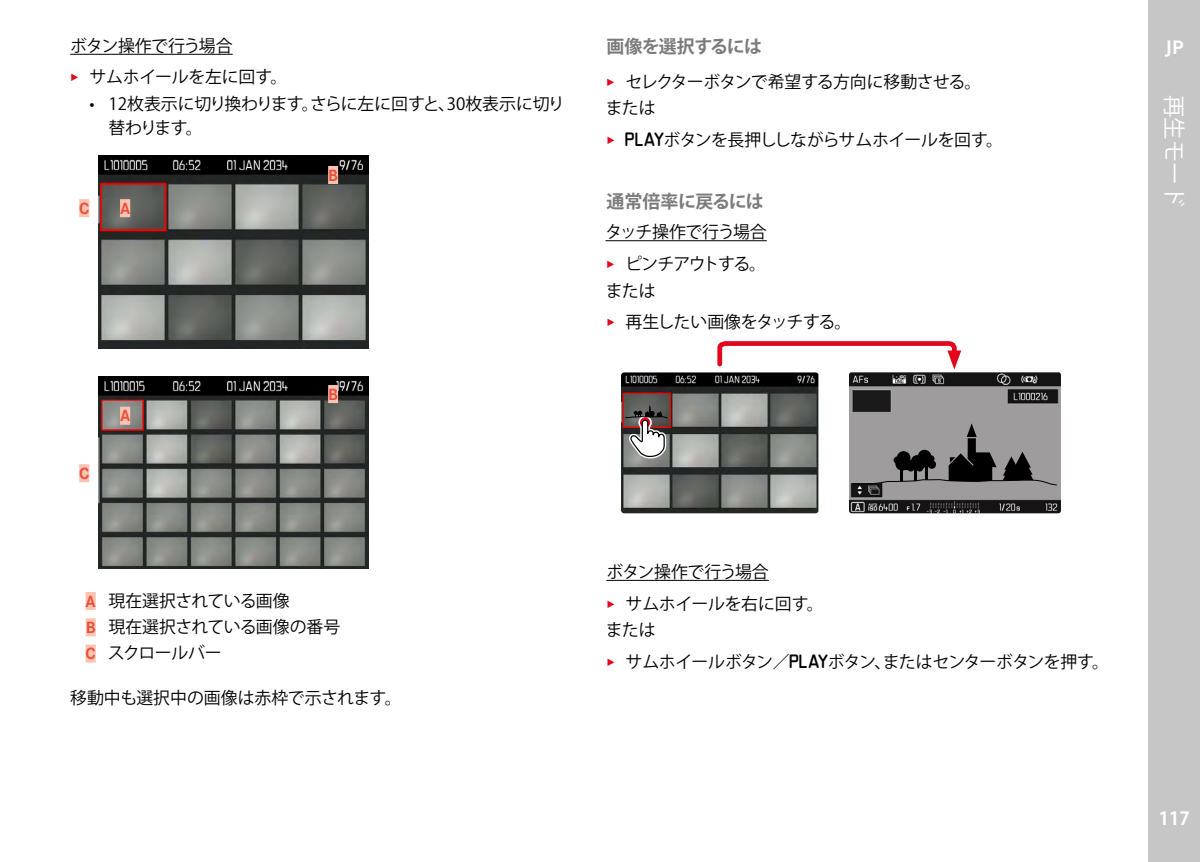
<style>
.page{position:relative;width:1200px;height:862px;background:#fff}
.page>*{position:absolute;margin:0;border:0;box-sizing:border-box;transform-origin:0 0}
.t1{font:22.5px "Koz Go Pr 6 N";color:#fff}
.t2{font:700 20.25px "Corporate S";color:#fff}
.Text____Um_zu_zum_XX{font:700 18px "Koz Go Pr 6 N";letter-spacing:-.035em;color:#7c7b7b}
.t3{font:700 18px "Koz Go Pr 6 N";color:#fff}
.Text____Body_Text{font:16.88px/23.6px "Koz Go Pr 6 N";letter-spacing:-.02em;color:#000}
.Text____Body_Text-2{font:16.88px "Koz Go Pr 6 N";color:#000}
.Text____Body_Text-3{font:16.88px "Koz Go Pr 6 N";letter-spacing:-.04em;color:#000}
.Text____Mittels_XXX{font:16.88px "Koz Go Pr 6 N";letter-spacing:-.03em;color:#000}
.Text____Body_Text-4{font:16.88px "Koz Go Pr 6 N";letter-spacing:-.045em;color:#000}
.Text____Body_Text-5{font:16.88px "Koz Go Pr 6 N";letter-spacing:-.07em;color:#000}
.Text____Body_Text-6{font:700 16.88px "Corporate S";color:#ea4f3c}
.s1{font-family:"Corporate S";font-weight:300;color:#e3051b}
.s2{font-family:"LG1054"}
</style>
<div class="page">
<div style="left:1148px;top:0;width:51px;height:861px;background:#c6c6c6"></div>
<hr style="left:70px;top:54px;width:162px;height:1px;background:#000">
<img style="left:98px;top:156px;width:270px;height:192px">
<div style="left:120px;top:199px;width:10px;height:18px;background:#f9c5b2"></div>
<div style="left:328px;top:166px;width:10px;height:18px;background:#f9c5b2"></div>
<div style="left:79px;top:199px;width:10px;height:18px;background:#f9c5b2"></div>
<img style="left:98px;top:376px;width:270px;height:192px">
<div style="left:120px;top:406px;width:10px;height:18px;background:#f9c5b2"></div>
<div style="left:328px;top:385px;width:10px;height:18px;background:#f9c5b2"></div>
<div style="left:79px;top:464px;width:10px;height:18px;background:#f9c5b2"></div>
<div style="left:86px;top:591px;width:10px;height:18px;background:#f9c5b2"></div>
<div style="left:86px;top:618px;width:10px;height:18px;background:#f9c5b2"></div>
<div style="left:86px;top:644px;width:10px;height:18px;background:#f9c5b2"></div>
<hr style="left:605px;top:240px;width:161px;height:1px;background:#000">
<hr style="left:606px;top:579px;width:162px;height:1px;background:#000">
<img style="left:849px;top:372px;width:211px;height:141px">
<svg style="left:852px;top:423px;width:205px;height:62px;background:#7b7979"></svg>
<svg style="left:717px;top:341px;width:244px;height:28px"></svg>
<img style="left:621px;top:372px;width:197px;height:141px">
<svg style="left:625px;top:405px;width:44px;height:55px"></svg>
<p class="Text____Mittels_XXX" style="left:70px;top:36px;width:164px">ボタン操作で行う場合</p>
<p class="Text____Body_Text" style="left:70px;top:66px;width:219px"><span class="s1">▸</span> サムホイールを左に回す。</p>
<p class="Text____Body_Text" style="left:108px;top:93px;width:457px;text-indent:-19px">• 12枚表示に切り換わります。さらに左に回すと、30枚表示に切り替わります。</p>
<p class="Text____Body_Text-6" style="left:79px;top:195px;width:12px">C</p>
<p class="Text____Body_Text-6" style="left:120px;top:195px;width:12px">A</p>
<p class="Text____Body_Text-6" style="left:79px;top:459px;width:12px">C</p>
<p class="Text____Body_Text-6" style="left:120px;top:402px;width:12px">A</p>
<p class="Text____Body_Text-6" style="left:328px;top:161px;width:11px">B</p>
<p class="Text____Body_Text-6" style="left:328px;top:380px;width:11px">B</p>
<p class="Text____Body_Text-6" style="left:86px;top:587px;width:12px">A</p>
<p class="Text____Body_Text" style="left:108px;top:588px;width:183px">現在選択されている画像</p>
<p class="Text____Body_Text-6" style="left:86px;top:613px;width:11px">B</p>
<p class="Text____Body_Text-2" style="left:108px;top:617px;width:233px">現在選択されている画像の番号</p>
<p class="Text____Body_Text-6" style="left:86px;top:640px;width:12px">C</p>
<p class="Text____Body_Text" style="left:108px;top:641px;width:115px">スクロールバー</p>
<p class="Text____Body_Text-2" style="left:70px;top:688px;width:333px">移動中も選択中の画像は赤枠で示されます。</p>
<p class="Text____Um_zu_zum_XX" style="left:606px;top:36px;width:157px">画像を選択するには</p>
<p class="Text____Body_Text-4" style="left:606px;top:72px;width:376px"><span class="s1">▸</span> セレクターボタンで希望する方向に移動させる。</p>
<p class="Text____Body_Text" style="left:605px;top:97px;width:51px">または</p>
<p class="Text____Body_Text" style="left:606px;top:128px;width:398px"><span class="s1">▸</span> <span class="s2">PLAY</span>ボタンを長押ししながらサムホイールを回す。</p>
<p class="Text____Um_zu_zum_XX" style="left:606px;top:191px;width:159px">通常倍率に戻るには</p>
<p class="Text____Mittels_XXX" style="left:605px;top:222px;width:163px">タッチ操作で行う場合</p>
<p class="Text____Body_Text-5" style="left:606px;top:254px;width:161px"><span class="s1">▸</span> ピンチアウトする。</p>
<p class="Text____Body_Text" style="left:605px;top:279px;width:51px">または</p>
<p class="Text____Body_Text" style="left:606px;top:310px;width:246px"><span class="s1">▸</span> 再生したい画像をタッチする。</p>
<p class="Text____Mittels_XXX" style="left:606px;top:562px;width:164px">ボタン操作で行う場合</p>
<p class="Text____Body_Text" style="left:606px;top:591px;width:219px"><span class="s1">▸</span> サムホイールを右に回す。</p>
<p class="Text____Body_Text" style="left:605px;top:618px;width:51px">または</p>
<p class="Text____Body_Text-3" style="left:606px;top:652px;width:504px"><span class="s1">▸</span> サムホイールボタン／<span class="s2">PLAY</span>ボタン、またはセンターボタンを押す。</p>
<p class="t2" style="left:1164px;top:32px;width:20px">JP</p>
<h1 class="t1" style="left:1186px;top:94px;width:114px;rotate:90deg">再生モード</h1>
<p class="t3" style="left:1158px;top:808px;width:32px">117</p>
</div>
